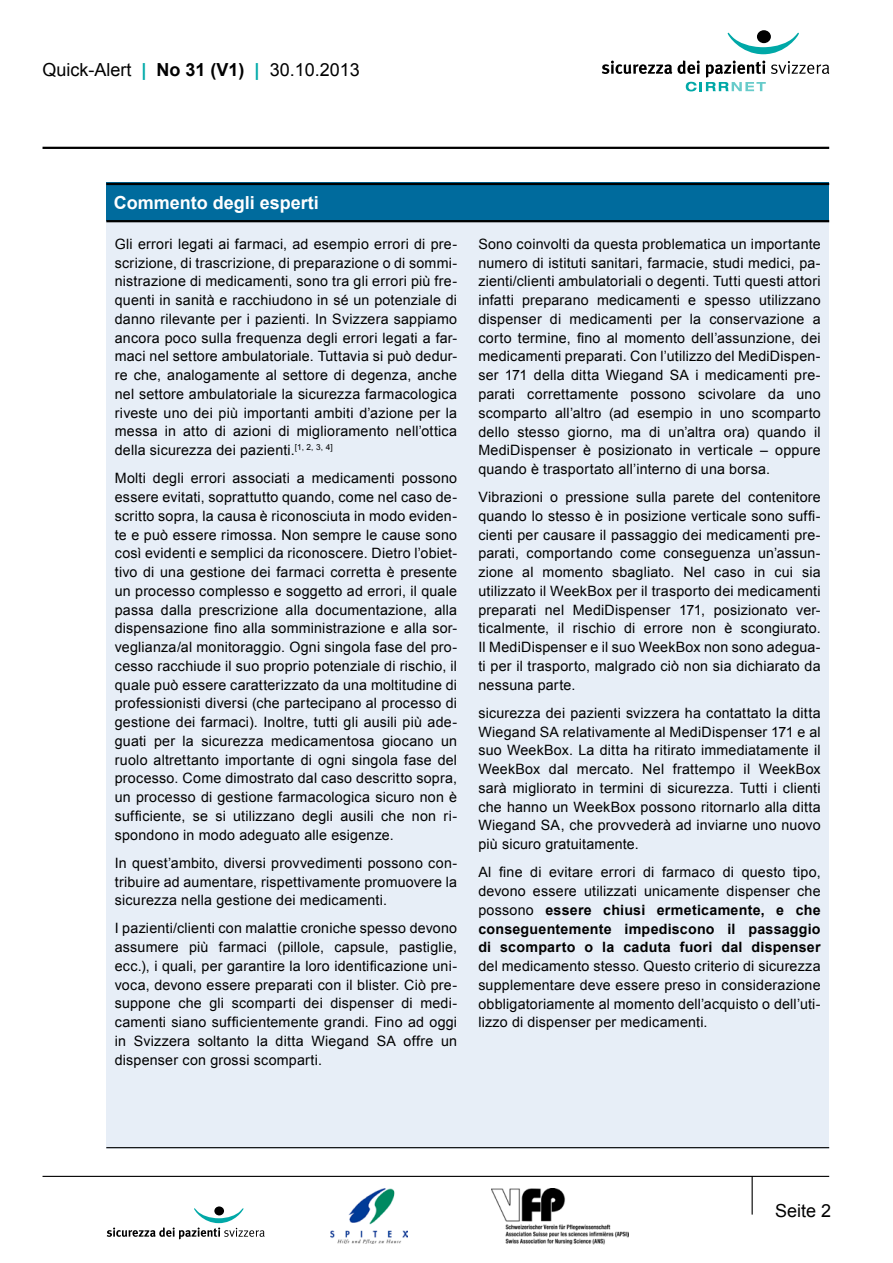
<style>
.page{position:relative;width:893px;height:1263px;background:#fff}
.page>*{position:absolute;margin:0;border:0;box-sizing:border-box;transform-origin:0 0}
.t1{font:18px "Arial";color:#000}
.t2{font:700 18px "Arial";color:#fff}
.t3{font:14.25px/18.8px "Arial";letter-spacing:.015em;color:#000;text-align:justify}
.t4{font:700 14.25px/18.8px "Arial";letter-spacing:.015em;color:#000;text-align:justify}
.s1{font-weight:700;color:#00aaa9}
.s2{font-weight:700}
.s3{font-weight:400}
</style>
<div class="page">
<svg style="left:602px;top:61px;width:227px;height:30px"></svg>
<svg style="left:728px;top:33px;width:71px;height:21px"></svg>
<div style="left:757px;top:30px;width:14px;height:13px;background:#000;border-radius:50%"></div>
<hr style="left:43px;top:147px;width:786px;height:2px;background:#000">
<div style="left:106px;top:183px;width:723px;height:965px;background:#e7eef7"></div>
<div style="left:106px;top:183px;width:723px;height:38px;background:#006b9d"></div>
<hr style="left:106px;top:1147px;width:723px;height:1px;background:#000">
<hr style="left:106px;top:220px;width:723px;height:2px;background:#000">
<hr style="left:106px;top:183px;width:723px;height:2px;background:#000">
<svg style="left:107px;top:1208px;width:158px;height:31px"></svg>
<div style="left:214px;top:1206px;width:10px;height:9px;background:#000;border-radius:50%"></div>
<hr style="left:43px;top:1176px;width:786px;height:1px;background:#000">
<hr style="left:752px;top:1176px;width:1px;height:38px;background:#000">
<img style="left:331px;top:1189px;width:76px;height:55px">
<img style="left:491px;top:1189px;width:137px;height:56px">
<p class="t1" style="left:43px;top:58px;width:319px">Quick-Alert <span class="s1">|</span> <span class="s2">No 31 (V1)</span> <span class="s1">|</span> 30.10.2013</p>
<p class="t2" style="left:114px;top:191px;width:207px">Commento degli esperti</p>
<p class="t3" style="left:115px;top:235px;width:344px">Gli errori legati ai farmaci, ad esempio errori di pre&shy;scrizione, di trascrizione, di preparazione o di sommi&shy;nistrazione di medicamenti, sono tra gli errori più fre&shy;quenti in sanità e racchiudono in sé un potenziale di danno rilevante per i pazienti. In Svizzera sappiamo ancora poco sulla frequenza degli errori legati a far&shy;maci nel settore ambulatoriale. Tuttavia si può dedur&shy;re che, analogamente al settore di degenza, anche nel settore ambulatoriale la sicurezza farmacologica riveste uno dei più importanti ambiti d’azione per la messa in atto di azioni di miglioramento nell’ottica della sicurezza dei pazienti.<sup>[1,</sup> <sup>2,</sup> <sup>3,</sup> <sup>4]</sup></p>
<p class="t3" style="left:115px;top:469px;width:344px">Molti degli errori associati a medicamenti possono essere evitati, soprattutto quando, come nel caso de&shy;scritto sopra, la causa è riconosciuta in modo eviden&shy;te e può essere rimossa. Non sempre le cause sono così evidenti e semplici da riconoscere. Dietro l’obiet&shy;tivo di una gestione dei farmaci corretta è presente un processo complesso e soggetto ad errori, il quale passa dalla prescrizione alla documentazione, alla dispensazione fino alla somministrazione e alla sor&shy;veglianza/al monitoraggio. Ogni singola fase del pro&shy;cesso racchiude il suo proprio potenziale di rischio, il quale può essere caratterizzato da una moltitudine di professionisti diversi (che partecipano al processo di gestione dei farmaci). Inoltre, tutti gli ausili più ade&shy;guati per la sicurezza medicamentosa giocano un ruolo altrettanto importante di ogni singola fase del processo. Come dimostrato dal caso descritto sopra, un processo di gestione farmacologica sicuro non è sufficiente, se si utilizzano degli ausili che non ri&shy;spondono in modo adeguato alle esigenze.</p>
<p class="t3" style="left:115px;top:853px;width:344px">In quest’ambito, diversi provvedimenti possono con&shy;tribuire ad aumentare, rispettivamente promuovere la sicurezza nella gestione dei medicamenti.</p>
<p class="t3" style="left:115px;top:919px;width:344px">I pazienti/clienti con malattie croniche spesso devono assumere più farmaci (pillole, capsule, pastiglie, ecc.), i quali, per garantire la loro identificazione uni&shy;voca, devono essere preparati con il blister. Ciò pre&shy;suppone che gli scomparti dei dispenser di medi&shy;camenti siano sufficientemente grandi. Fino ad oggi in Svizzera soltanto la ditta Wiegand SA offre un dispenser con grossi scomparti.</p>
<p class="t3" style="left:478px;top:235px;width:344px">Sono coinvolti da questa problematica un importante numero di istituti sanitari, farmacie, studi medici, pa&shy;zienti/clienti ambulatoriali o degenti. Tutti questi attori infatti preparano medicamenti e spesso utilizzano dispenser di medicamenti per la conservazione a corto termine, fino al momento dell’assunzione, dei medicamenti preparati. Con l’utilizzo del MediDispen&shy;ser 171 della ditta Wiegand SA i medicamenti pre&shy;parati correttamente possono scivolare da uno scomparto all’altro (ad esempio in uno scomparto dello stesso giorno, ma di un’altra ora) quando il MediDispenser è posizionato in verticale – oppure quando è trasportato all’interno di una borsa.</p>
<p class="t3" style="left:478px;top:488px;width:344px">Vibrazioni o pressione sulla parete del contenitore quando lo stesso è in posizione verticale sono suffi&shy;cienti per causare il passaggio dei medicamenti pre&shy;parati, comportando come conseguenza un’assun&shy;zione al momento sbagliato. Nel caso in cui sia utilizzato il WeekBox per il trasporto dei medicamenti preparati nel MediDispenser 171, posizionato ver&shy;ticalmente, il rischio di errore non è scongiurato.<br>Il MediDispenser e il suo WeekBox non sono adegua&shy;ti per il trasporto, malgrado ciò non sia dichiarato da nessuna parte.</p>
<p class="t3" style="left:478px;top:704px;width:344px">sicurezza dei pazienti svizzera ha contattato la ditta Wiegand SA relativamente al MediDispenser 171 e al suo WeekBox. La ditta ha ritirato immediatamente il WeekBox dal mercato. Nel frattempo il WeekBox sarà migliorato in termini di sicurezza. Tutti i clienti che hanno un WeekBox possono ritornarlo alla ditta Wiegand SA, che provvederà ad inviarne uno nuovo più sicuro gratuitamente.</p>
<p class="t4" style="left:478px;top:863px;width:344px"><span class="s3">Al fine di evitare errori di farmaco di questo tipo, devono essere utilizzati unicamente dispenser che possono</span> essere chiusi ermeticamente, e che conseguentemente impediscono il passaggio di scomparto o la caduta fuori dal dispenser</p>
<p class="t3" style="left:478px;top:957px;width:344px">del medicamento stesso. Questo criterio di sicurezza supplementare deve essere preso in considerazione obbligatoriamente al momento dell’acquisto o dell’uti&shy;lizzo di dispenser per medicamenti.</p>
<p class="t1" style="left:775px;top:1199px;width:58px">Seite 2</p>
</div>
